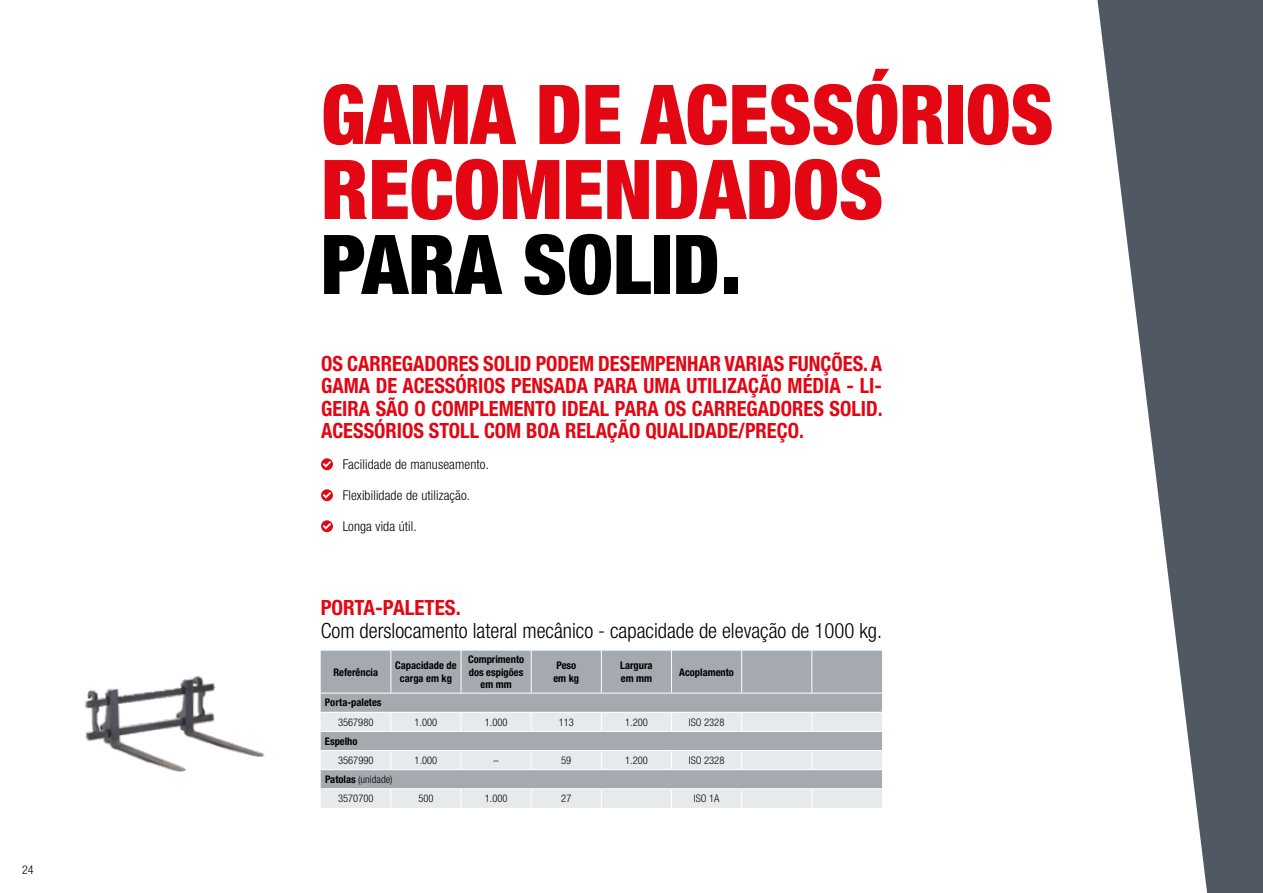
<style>
.page{position:relative;width:1263px;height:893px;background:#fff}
.page>*{position:absolute;margin:0;border:0;box-sizing:border-box;transform-origin:0 0}
.t1{font:900 condensed 82.5px/75px "Helvetica Neue LTW1 G";color:#e30613}
.t2{font:900 condensed 82.5px "Helvetica Neue LTW1 G";color:#000}
.t3{font:700 condensed 21px/22.5px "Helvetica Neue LTW1 G";color:#e30613;text-align:justify}
.t4{font:300 condensed 21px "Helvetica Neue LTW1 G";color:#000}
.t5{font:300 condensed 13.5px "Helvetica Neue LTW1 G";letter-spacing:.01em;color:#000}
.t6{font:300 condensed 12px "Helvetica Neue LTW1 G";color:#000}
.t7{font:700 condensed 10.5px/12.6px "Helvetica Neue LTW1 G";color:#000;text-align:center}
.t8{font:300 condensed 10.5px/19.2px "Helvetica Neue LTW1 G";color:#000;text-align:center}
.s1{font-weight:700}
</style>
<div class="page">
<svg style="left:1097px;top:0;width:166px;height:893px;fill:#4f5863"></svg>
<img style="left:85px;top:675px;width:180px;height:98px">
<div style="left:321px;top:651px;width:561px;height:61px;background:#a4aab0"></div>
<svg style="left:321px;top:713px;width:561px;height:95px;background:#ccd0d4"></svg>
<svg style="left:390px;top:713px;width:1px;height:18px"></svg>
<svg style="left:461px;top:713px;width:1px;height:18px"></svg>
<svg style="left:531px;top:713px;width:1px;height:18px"></svg>
<svg style="left:601px;top:713px;width:1px;height:18px"></svg>
<svg style="left:671px;top:713px;width:1px;height:18px"></svg>
<svg style="left:741px;top:713px;width:1px;height:18px"></svg>
<svg style="left:811px;top:713px;width:1px;height:18px"></svg>
<svg style="left:390px;top:751px;width:1px;height:18px"></svg>
<svg style="left:461px;top:751px;width:1px;height:18px"></svg>
<svg style="left:531px;top:751px;width:1px;height:18px"></svg>
<svg style="left:601px;top:751px;width:1px;height:18px"></svg>
<svg style="left:671px;top:751px;width:1px;height:18px"></svg>
<svg style="left:741px;top:751px;width:1px;height:18px"></svg>
<svg style="left:811px;top:751px;width:1px;height:18px"></svg>
<svg style="left:390px;top:789px;width:1px;height:19px"></svg>
<svg style="left:461px;top:789px;width:1px;height:19px"></svg>
<svg style="left:531px;top:789px;width:1px;height:19px"></svg>
<svg style="left:601px;top:789px;width:1px;height:19px"></svg>
<svg style="left:671px;top:789px;width:1px;height:19px"></svg>
<svg style="left:741px;top:789px;width:1px;height:19px"></svg>
<svg style="left:811px;top:789px;width:1px;height:19px"></svg>
<hr style="left:390px;top:651px;width:1px;height:42px;background:#fff">
<hr style="left:461px;top:651px;width:1px;height:42px;background:#fff">
<hr style="left:531px;top:651px;width:1px;height:42px;background:#fff">
<hr style="left:601px;top:651px;width:1px;height:42px;background:#fff">
<hr style="left:671px;top:651px;width:1px;height:42px;background:#fff">
<hr style="left:741px;top:651px;width:1px;height:42px;background:#fff">
<hr style="left:811px;top:651px;width:1px;height:42px;background:#fff">
<hr style="left:321px;top:693px;width:70px;height:1px;background:#fff">
<hr style="left:391px;top:693px;width:70px;height:1px;background:#fff">
<hr style="left:461px;top:693px;width:70px;height:1px;background:#fff">
<hr style="left:531px;top:693px;width:70px;height:1px;background:#fff">
<hr style="left:601px;top:693px;width:70px;height:1px;background:#fff">
<hr style="left:671px;top:693px;width:71px;height:1px;background:#fff">
<hr style="left:742px;top:693px;width:70px;height:1px;background:#fff">
<hr style="left:321px;top:731px;width:70px;height:1px;background:#fff">
<hr style="left:391px;top:731px;width:70px;height:1px;background:#fff">
<hr style="left:461px;top:731px;width:70px;height:1px;background:#fff">
<hr style="left:531px;top:731px;width:70px;height:1px;background:#fff">
<hr style="left:601px;top:731px;width:70px;height:1px;background:#fff">
<hr style="left:671px;top:731px;width:71px;height:1px;background:#fff">
<hr style="left:742px;top:731px;width:70px;height:1px;background:#fff">
<hr style="left:321px;top:788px;width:70px;height:1px;background:#fff">
<hr style="left:391px;top:788px;width:70px;height:1px;background:#fff">
<hr style="left:461px;top:788px;width:70px;height:1px;background:#fff">
<hr style="left:531px;top:788px;width:70px;height:1px;background:#fff">
<hr style="left:601px;top:788px;width:70px;height:1px;background:#fff">
<hr style="left:671px;top:788px;width:71px;height:1px;background:#fff">
<hr style="left:742px;top:788px;width:70px;height:1px;background:#fff">
<hr style="left:321px;top:769px;width:70px;height:1px;background:#fff">
<hr style="left:391px;top:769px;width:70px;height:1px;background:#fff">
<hr style="left:461px;top:769px;width:70px;height:1px;background:#fff">
<hr style="left:531px;top:769px;width:70px;height:1px;background:#fff">
<hr style="left:601px;top:769px;width:70px;height:1px;background:#fff">
<hr style="left:671px;top:769px;width:71px;height:1px;background:#fff">
<hr style="left:742px;top:769px;width:70px;height:1px;background:#fff">
<hr style="left:812px;top:693px;width:70px;height:1px;background:#fff">
<hr style="left:812px;top:731px;width:70px;height:1px;background:#fff">
<hr style="left:321px;top:750px;width:70px;height:1px;background:#fff">
<hr style="left:391px;top:750px;width:70px;height:1px;background:#fff">
<hr style="left:461px;top:750px;width:70px;height:1px;background:#fff">
<hr style="left:531px;top:750px;width:70px;height:1px;background:#fff">
<hr style="left:601px;top:750px;width:70px;height:1px;background:#fff">
<hr style="left:671px;top:750px;width:71px;height:1px;background:#fff">
<hr style="left:742px;top:750px;width:70px;height:1px;background:#fff">
<hr style="left:812px;top:750px;width:70px;height:1px;background:#fff">
<hr style="left:812px;top:769px;width:70px;height:1px;background:#fff">
<hr style="left:812px;top:788px;width:70px;height:1px;background:#fff">
<svg style="left:321px;top:458px;width:12px;height:12px"></svg>
<svg style="left:323px;top:461px;width:8px;height:6px"></svg>
<svg style="left:321px;top:489px;width:12px;height:12px"></svg>
<svg style="left:323px;top:492px;width:8px;height:6px"></svg>
<svg style="left:321px;top:520px;width:12px;height:12px"></svg>
<svg style="left:323px;top:523px;width:8px;height:6px"></svg>
<p class="t6" style="left:22px;top:863px;width:13px">24</p>
<h1 class="t1" style="left:321px;top:77px;width:734px">GAMA DE ACESSÓRIOS<br>RECOMENDADOS</h1>
<h1 class="t2" style="left:321px;top:215px;width:422px">PARA SOLID.</h1>
<p class="t3" style="left:321px;top:352px;width:563px">OS CARREGADORES SOLID PODEM DESEMPENHAR VARIAS FUNÇÕES. A GAMA DE ACESSÓRIOS PENSADA PARA UMA UTILIZAÇÃO MÉDIA - LI-GEIRA SÃO O COMPLEMENTO IDEAL PARA OS CARREGADORES SOLID.<br>ACESSÓRIOS STOLL COM BOA RELAÇÃO QUALIDADE/PREÇO.</p>
<p class="t5" style="left:343px;top:456px;width:148px">Facilidade de manuseamento.</p>
<p class="t5" style="left:343px;top:487px;width:129px">Flexibilidade de utilização.</p>
<p class="t5" style="left:343px;top:518px;width:76px">Longa vida útil.</p>
<p class="t3" style="left:321px;top:597px;width:141px">PORTA-PALETES.</p>
<p class="t4" style="left:321px;top:618px;width:563px">Com derslocamento lateral mecânico - capacidade de elevação de 1000 kg.</p>
<p class="t7" style="left:333px;top:666px;width:46px">Referência</p>
<p class="t7" style="left:395px;top:659px;width:63px">Capacidade de carga em kg</p>
<p class="t7" style="left:468px;top:653px;width:58px">Comprimento dos espigões em mm</p>
<p class="t7" style="left:553px;top:659px;width:27px;text-align:left">Peso em kg</p>
<p class="t7" style="left:620px;top:659px;width:34px;text-align:left">Largura em mm</p>
<p class="t7" style="left:679px;top:666px;width:56px">Acoplamento</p>
<p class="t7" style="left:325px;top:696px;width:58px">Porta-paletes</p>
<p class="t8" style="left:338px;top:712px;width:37px">3567980</p>
<p class="t8" style="left:415px;top:712px;width:24px">1.000</p>
<p class="t8" style="left:485px;top:712px;width:24px">1.000</p>
<p class="t8" style="left:559px;top:712px;width:17px">113</p>
<p class="t8" style="left:625px;top:712px;width:24px">1.200</p>
<p class="t8" style="left:689px;top:712px;width:37px">ISO 2328</p>
<p class="t7" style="left:325px;top:735px;width:34px">Espelho</p>
<p class="t8" style="left:338px;top:751px;width:37px">3567990</p>
<p class="t8" style="left:415px;top:751px;width:24px">1.000</p>
<p class="t8" style="left:493px;top:751px;width:7px">–</p>
<p class="t8" style="left:561px;top:751px;width:12px">59</p>
<p class="t8" style="left:625px;top:751px;width:24px">1.200</p>
<p class="t8" style="left:689px;top:751px;width:37px">ISO 2328</p>
<p class="t8" style="left:325px;top:770px;width:69px"><span class="s1">Patolas</span> (unidade)<br>3570700</p>
<p class="t8" style="left:418px;top:789px;width:17px">500</p>
<p class="t8" style="left:485px;top:789px;width:24px">1.000</p>
<p class="t8" style="left:561px;top:789px;width:12px">27</p>
<p class="t8" style="left:694px;top:789px;width:27px">ISO 1A</p>
</div>
